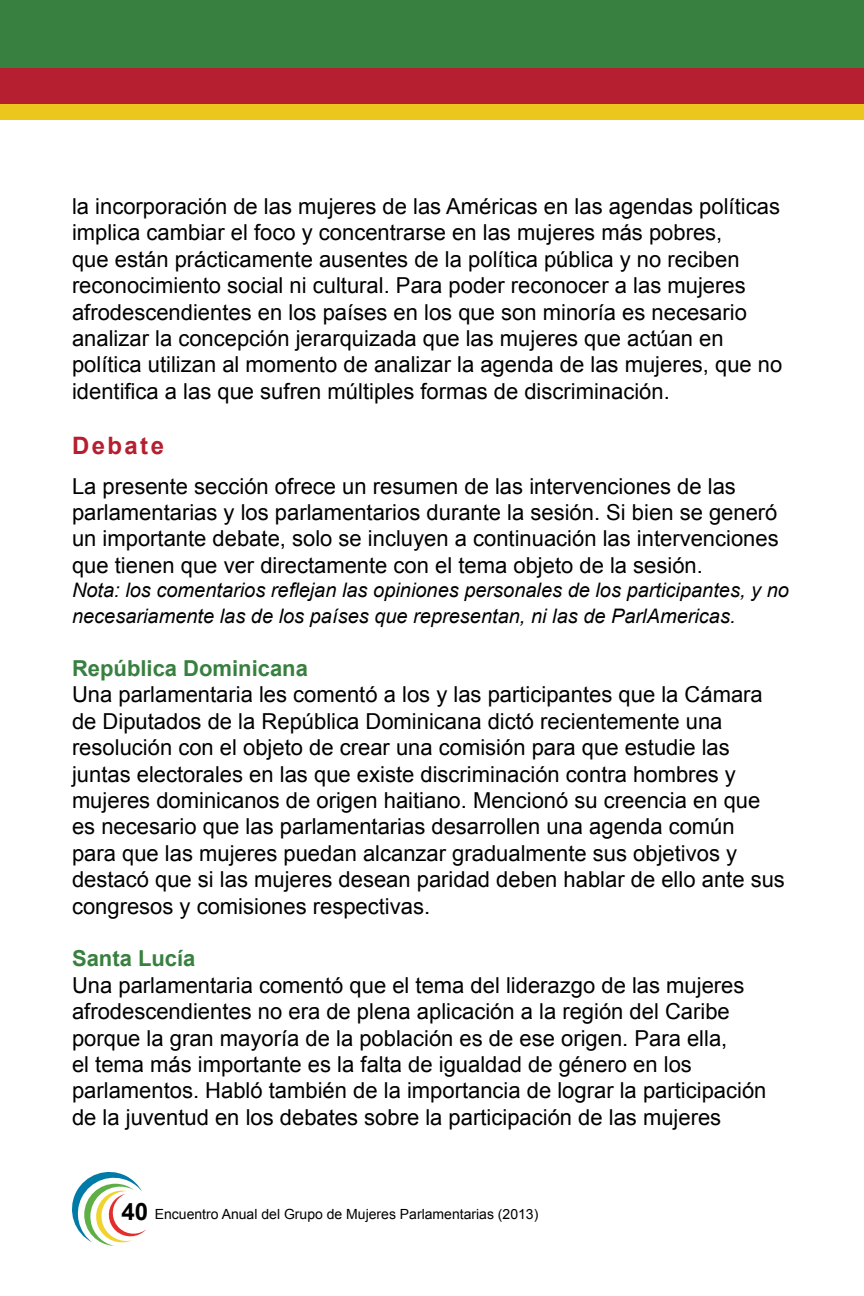
<style>
.page{position:relative;width:864px;height:1296px;background:#fff}
.page>*{position:absolute;margin:0;border:0;box-sizing:border-box;transform-origin:0 0}
.t1{font:700 24px "Arial";letter-spacing:.1em;color:#b51f2f}
.t2{font:22px/26.4px "Arial";color:#000}
.t3{font:700 22px "Arial";color:#388040}
.t4{font:italic 20px/26.4px "Arial";color:#000}
.t5{font:14px "Arial";color:#000}
.s1{font-weight:700;font-size:24px}
</style>
<div class="page">
<div style="left:0;top:102px;width:864px;height:18px;background:#ebc71e"></div>
<div style="left:0;top:0;width:864px;height:72px;background:#388040"></div>
<svg style="left:72px;top:1171px;width:74px;height:75px"></svg>
<div style="left:0;top:68px;width:864px;height:36px;background:#b51f2f"></div>
<p class="t2" style="left:72px;top:193px;width:712px">la incorporación de las mujeres de las Américas en las agendas políticas implica cambiar el foco y concentrarse en las mujeres más pobres,<br>que están prácticamente ausentes de la política pública y no reciben reconocimiento social ni cultural. Para poder reconocer a las mujeres afrodescendientes en los países en los que son minoría es necesario analizar la concepción jerarquizada que las mujeres que actúan en política utilizan al momento de analizar la agenda de las mujeres, que no identifica a las que sufren múltiples formas de discriminación.</p>
<p class="t1" style="left:72px;top:430px;width:94px">Debate</p>
<p class="t2" style="left:72px;top:473px;width:708px">La presente sección ofrece un resumen de las intervenciones de las parlamentarias y los parlamentarios durante la sesión. Si bien se generó un importante debate, solo se incluyen a continuación las intervenciones que tienen que ver directamente con el tema objeto de la sesión.</p>
<p class="t4" style="left:72px;top:577px;width:718px">Nota: los comentarios reflejan las opiniones personales de los participantes, y no necesariamente las de los países que representan, ni las de ParlAmericas.</p>
<p class="t3" style="left:72px;top:654px;width:237px">República Dominicana</p>
<p class="t2" style="left:72px;top:682px;width:714px">Una parlamentaria les comentó a los y las participantes que la Cámara de Diputados de la República Dominicana dictó recientemente una resolución con el objeto de crear una comisión para que estudie las juntas electorales en las que existe discriminación contra hombres y mujeres dominicanos de origen haitiano. Mencionó su creencia en que es necesario que las parlamentarias desarrollen una agenda común<br>para que las mujeres puedan alcanzar gradualmente sus objetivos y destacó que si las mujeres desean paridad deben hablar de ello ante sus congresos y comisiones respectivas.</p>
<p class="t3" style="left:72px;top:944px;width:125px">Santa Lucía</p>
<p class="t2" style="left:72px;top:972px;width:696px">Una parlamentaria comentó que el tema del liderazgo de las mujeres afrodescendientes no era de plena aplicación a la región del Caribe porque la gran mayoría de la población es de ese origen. Para ella,<br>el tema más importante es la falta de igualdad de género en los parlamentos. Habló también de la importancia de lograr la participación de la juventud en los debates sobre la participación de las mujeres</p>
<p class="t5" style="left:121px;top:1205px;width:419px"><span class="s1">40</span> Encuentro Anual del Grupo de Mujeres Parlamentarias (2013)</p>
</div>
